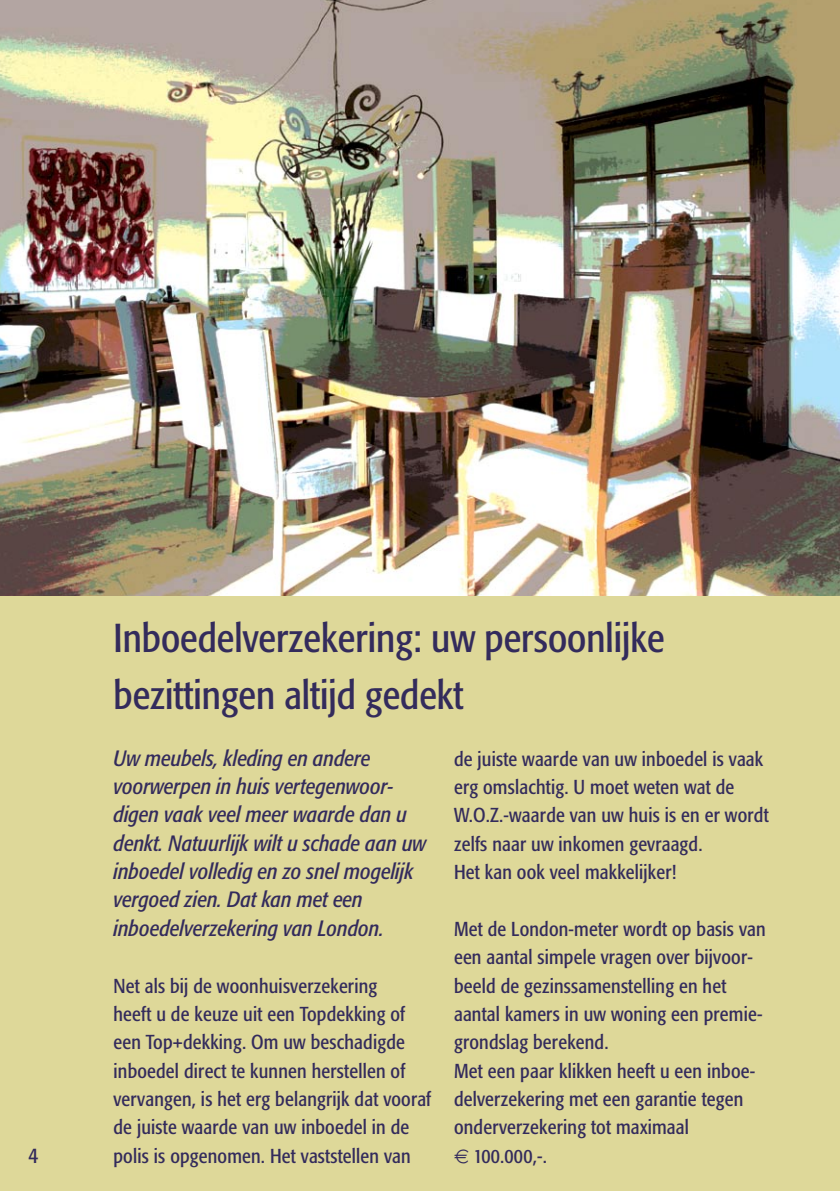
<style>
.page{position:relative;width:840px;height:1191px;background:#fff}
.page>*{position:absolute;margin:0;border:0;box-sizing:border-box;transform-origin:0 0}
.t1{font:condensed 40px/56.6px "Formata";color:#332b5c}
.t2{font:italic condensed 22px/28.4px "Formata";color:#332b5c}
.t3{font:condensed 20px/28.4px "Formata";letter-spacing:.01em;color:#332b5c}
.s1{font-family:"Euro Logo";font-stretch:normal}
</style>
<div class="page">
<div style="left:0;top:0;width:839px;height:1191px;background:#ded899"></div>
<img style="left:0;top:0;width:839px;height:595px">
<h1 class="t1" style="left:113px;top:610px;width:552px">Inboedelverzekering: uw persoonlijke bezittingen altijd gedekt</h1>
<p class="t2" style="left:113px;top:744px;width:314px">Uw meubels, kleding en andere voorwerpen in huis vertegenwoor&shy;digen vaak veel meer waarde dan u denkt. Natuurlijk wilt u schade aan uw inboedel volledig en zo snel mogelijk vergoed zien. Dat kan met een inboedelverzekering van London.</p>
<p class="t3" style="left:113px;top:971px;width:319px">Net als bij de woonhuisverzekering<br>heeft u de keuze uit een Topdekking of een Top+dekking. Om uw beschadigde inboedel direct te kunnen herstellen of vervangen, is het erg belangrijk dat vooraf de juiste waarde van uw inboedel in de polis is opgenomen. Het vaststellen van</p>
<p class="t3" style="left:454px;top:744px;width:316px">de juiste waarde van uw inboedel is vaak erg omslachtig. U moet weten wat de W.O.Z.-waarde van uw huis is en er wordt zelfs naar uw inkomen gevraagd.<br>Het kan ook veel makkelijker!</p>
<p class="t3" style="left:454px;top:914px;width:313px">Met de London-meter wordt op basis van een aantal simpele vragen over bijvoor&shy;beeld de gezinssamenstelling en het aantal kamers in uw woning een premie&shy;grondslag berekend.<br>Met een paar klikken heeft u een inboe&shy;delverzekering met een garantie tegen onderverzekering tot maximaal<br><span class="s1">7</span> 100.000,-.</p>
</div>
